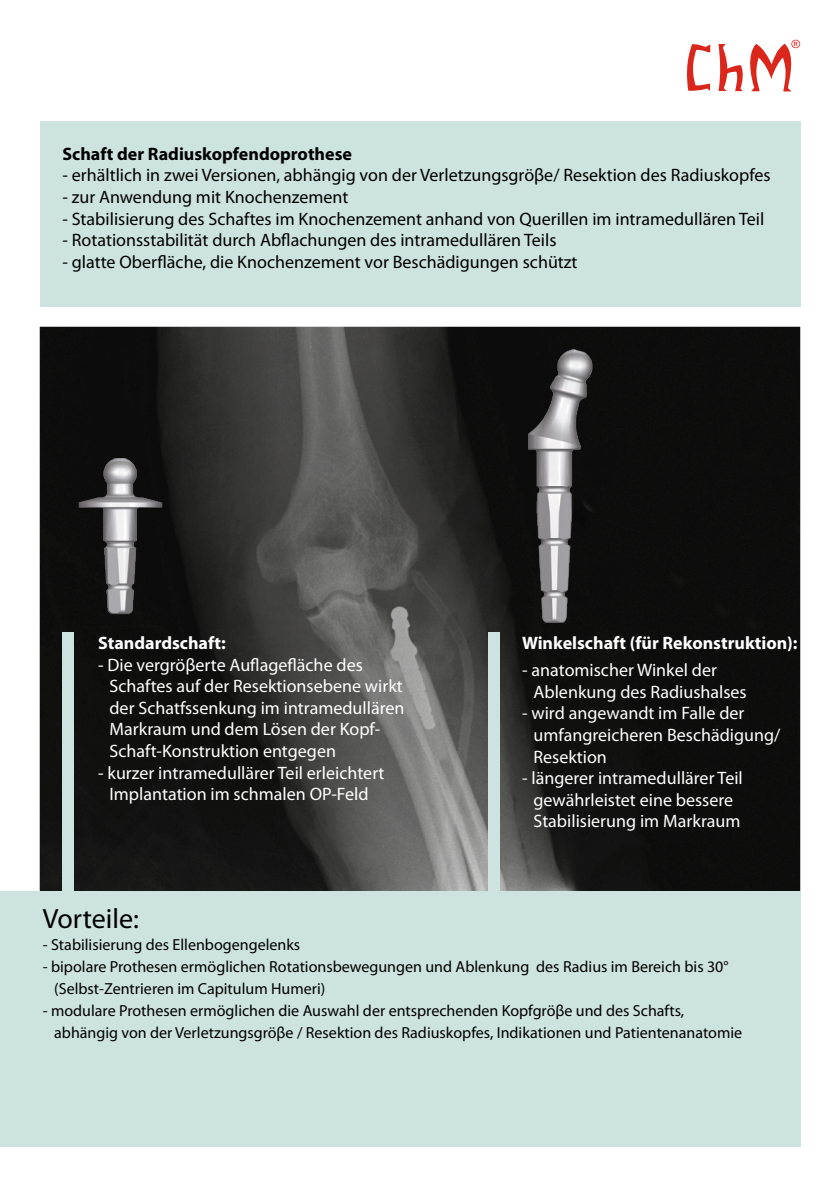
<style>
.page{position:relative;width:840px;height:1191px;background:#fff}
.page>*{position:absolute;margin:0;border:0;box-sizing:border-box;transform-origin:0 0}
.t1{font:28px "Myriad Pro";color:#000}
.t2{font:18px/21.6px "Myriad Pro";color:#fff}
.t3{font:18px "Myriad Pro";color:#000}
.t4{font:700 18px "Myriad Pro";color:#fff}
.t5{font:700 18px "Myriad Pro";color:#000}
.t6{font:16px/22px "Myriad Pro";color:#000}
</style>
<div class="page">
<img style="left:40px;top:327px;width:759px;height:564px">
<img style="left:77px;top:459px;width:86px;height:168px">
<img style="left:528px;top:350px;width:90px;height:273px">
<div style="left:0;top:891px;width:799px;height:255px;background:#cde3df"></div>
<div style="left:62px;top:632px;width:12px;height:259px;background:#cde3df"></div>
<div style="left:488px;top:632px;width:12px;height:259px;background:#cde3df"></div>
<div style="left:40px;top:121px;width:759px;height:186px;background:#cde3df"></div>
<svg style="left:686px;top:40px;width:113px;height:51px"></svg>
<p class="t5" style="left:62px;top:142px;width:291px">Schaft der Radiuskopfendoprothese</p>
<p class="t3" style="left:62px;top:164px;width:709px">- erhältlich in zwei Versionen, abhängig von der Verletzungsgröβe/ Resektion des Radiuskopfes</p>
<p class="t3" style="left:62px;top:186px;width:287px">- zur Anwendung mit Knochenzement</p>
<p class="t3" style="left:62px;top:207px;width:703px">- Stabilisierung des Schaftes im Knochenzement anhand von Querillen im intramedullären Teil</p>
<p class="t3" style="left:62px;top:229px;width:495px">- Rotationsstabilität durch Abflachungen des intramedullären Teils</p>
<p class="t3" style="left:62px;top:251px;width:516px">- glatte Oberfläche, die Knochenzement vor Beschädigungen schützt</p>
<p class="t4" style="left:98px;top:631px;width:129px">Standardschaft:</p>
<p class="t2" style="left:109px;top:653px;width:296px;text-indent:-11px">- Die vergröβerte Auflagefläche des Schaftes auf der Resektionsebene wirkt der Schatfssenkung im intramedullären Markraum und dem Lösen der Kopf-Schaft-Konstruktion entgegen</p>
<p class="t2" style="left:98px;top:761px;width:288px;text-align:center">- kurzer intramedullärer Teil erleichtert<br>Implantation im schmalen OP-Feld</p>
<p class="t4" style="left:522px;top:631px;width:277px">Winkelschaft (für Rekonstruktion):</p>
<p class="t2" style="left:533px;top:659px;width:215px;text-indent:-11px">- anatomischer Winkel der<br>Ablenkung des Radiushalses</p>
<p class="t2" style="left:533px;top:702px;width:248px;text-indent:-11px">- wird angewandt im Falle der umfangreicheren Beschädigung/<br>Resektion</p>
<p class="t2" style="left:522px;top:767px;width:222px;text-align:center">- längerer intramedullärer Teil gewährleistet eine bessere<br>Stabilisierung im Markraum</p>
<h1 class="t1" style="left:43px;top:901px;width:98px">Vorteile:</h1>
<p class="t6" style="left:43px;top:933px;width:259px">- Stabilisierung des Ellenbogengelenks</p>
<p class="t6" style="left:54px;top:955px;width:675px;text-indent:-11px">- bipolare Prothesen ermöglichen Rotationsbewegungen und Ablenkung des Radius im Bereich bis 30° (Selbst-Zentrieren im Capitulum Humeri)</p>
<p class="t6" style="left:54px;top:999px;width:689px;text-indent:-11px">- modulare Prothesen ermöglichen die Auswahl der entsprechenden Kopfgröβe und des Schafts, abhängig von der Verletzungsgröβe / Resektion des Radiuskopfes, Indikationen und Patientenanatomie</p>
</div>
